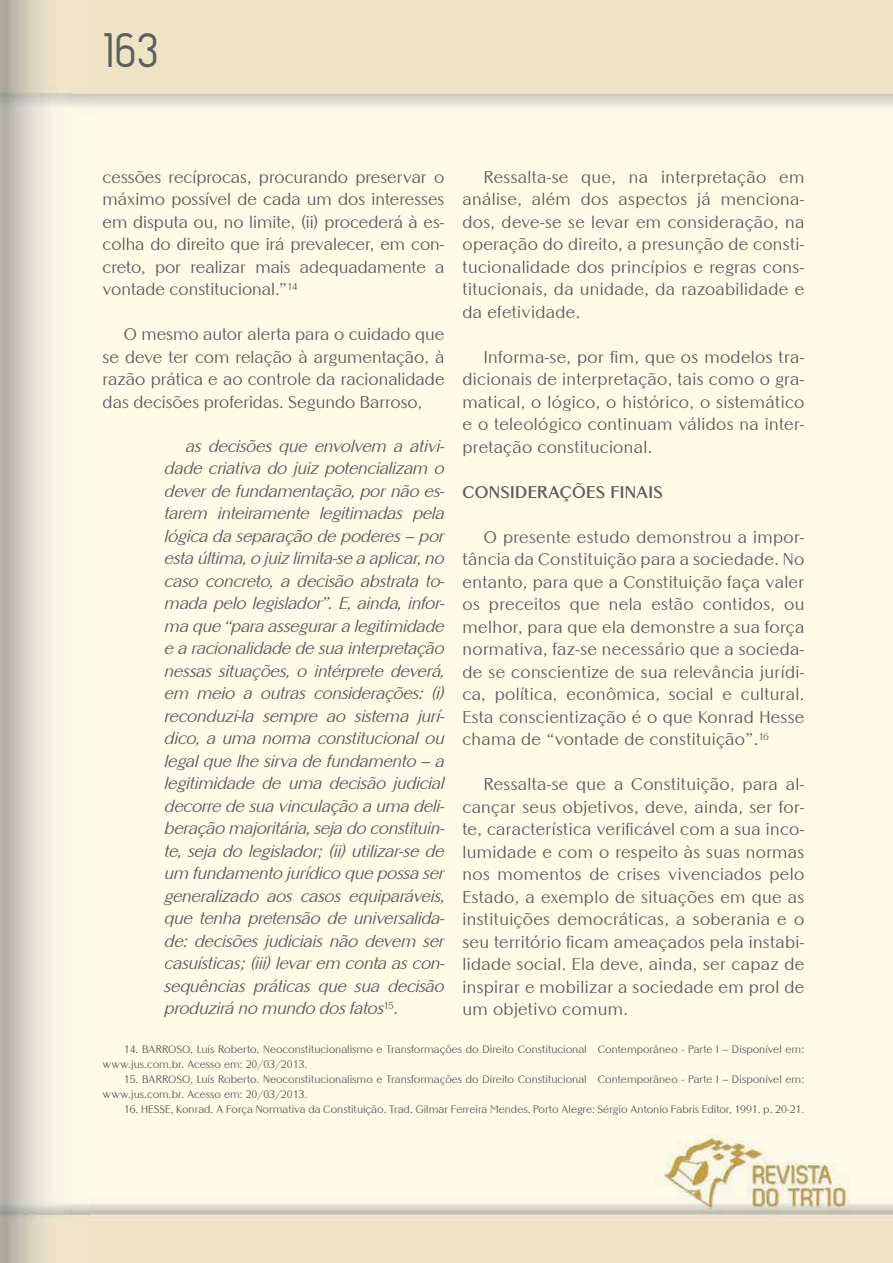
<style>
.page{position:relative;width:893px;height:1263px;background:#fff}
.page>*{position:absolute;margin:0;border:0;box-sizing:border-box;transform-origin:0 0}
.t1{font:49.5px "Zag";color:#5d5e60}
.t2{font:16.5px/22.5px "Altrincham";letter-spacing:.02em;color:#5d5e60;text-align:justify}
.t3{font:italic 16.5px/22.5px "Altrincham";letter-spacing:-.02em;color:#5d5e60;text-align:justify}
.t4{font:700 16.5px "Altrincham";letter-spacing:.02em;color:#5d5e60}
.t5{font:10.5px/15px "Altrincham";color:#5d5e60}
</style>
<div class="page">
<img style="left:0;top:0;width:893px;height:1262px">
<h1 class="t1" style="left:106px;top:35px;width:56px">163</h1>
<p class="t2" style="left:103px;top:166px;width:343px">cessões recíprocas, procurando preservar o máximo possível de cada um dos interesses em disputa ou, no limite, (ii) procederá à es&shy;colha do direito que irá prevalecer, em con&shy;creto, por realizar mais adequadamente a vontade constitucional.”<sup>14</sup></p>
<p class="t2" style="left:103px;top:324px;width:343px;text-indent:21px">O mesmo autor alerta para o cuidado que se deve ter com relação à argumentação, à razão prática e ao controle da racionalidade das decisões proferidas. Segundo Barroso,</p>
<p class="t2" style="left:462px;top:166px;width:343px;text-indent:21px">Ressalta-se que, na interpretação em análise, além dos aspectos já menciona&shy;dos, deve-se se levar em consideração, na operação do direito, a presunção de consti&shy;tucionalidade dos princípios e regras cons&shy;titucionais, da unidade, da razoabilidade e da efetividade.</p>
<p class="t2" style="left:462px;top:346px;width:343px;text-indent:21px">Informa-se, por fim, que os modelos tra&shy;dicionais de interpretação, tais como o gra&shy;matical, o lógico, o histórico, o sistemático e o teleológico continuam válidos na inter&shy;pretação constitucional.</p>
<p class="t4" style="left:462px;top:485px;width:202px">CONSIDERAÇÕES FINAIS</p>
<p class="t2" style="left:462px;top:527px;width:343px;text-indent:21px">O presente estudo demonstrou a impor&shy;tância da Constituição para a sociedade. No entanto, para que a Constituição faça valer os preceitos que nela estão contidos, ou melhor, para que ela demonstre a sua força normativa, faz-se necessário que a socieda&shy;de se conscientize de sua relevância jurídi&shy;ca, política, econômica, social e cultural.<br>Esta conscientização é o que Konrad Hesse chama de “vontade de constituição”.<sup>16</sup></p>
<p class="t2" style="left:462px;top:774px;width:343px;text-indent:21px">Ressalta-se que a Constituição, para al&shy;cançar seus objetivos, deve, ainda, ser for&shy;te, característica verificável com a sua inco&shy;lumidade e com o respeito às suas normas nos momentos de crises vivenciados pelo Estado, a exemplo de situações em que as instituições democráticas, a soberania e o seu território ficam ameaçados pela instabi&shy;lidade social. Ela deve, ainda, ser capaz de inspirar e mobilizar a sociedade em prol de um objetivo comum.</p>
<p class="t3" style="left:164px;top:435px;width:282px;text-indent:21px">as decisões que envolvem a ativi&shy;dade criativa do juiz potencializam o dever de fundamentação, por não es&shy;tarem inteiramente legitimadas pela lógica da separação de poderes – por esta última, o juiz limita-se a aplicar, no caso concreto, a decisão abstrata to&shy;mada pelo legislador”. E, ainda, infor&shy;ma que “para assegurar a legitimidade e a racionalidade de sua interpretação nessas situações, o intérprete deverá, em meio a outras considerações: (i) reconduzi-la sempre ao sistema jurí&shy;dico, a uma norma constitucional ou legal que lhe sirva de fundamento – a legitimidade de uma decisão judicial decorre de sua vinculação a uma deli&shy;beração majoritária, seja do constituin&shy;te, seja do legislador; (ii) utilizar-se de um fundamento jurídico que possa ser generalizado aos casos equiparáveis, que tenha pretensão de universalida&shy;de: decisões judiciais não devem ser casuísticas; (iii) levar em conta as con&shy;sequências práticas que sua decisão produzirá no mundo dos fatos<sup>15</sup>.</p>
<p class="t5" style="left:103px;top:1042px;width:703px;text-indent:21px">14. BARROSO, Luís Roberto. Neoconstitucionalismo e Transformações do Direito Constitucional Contemporâneo - Parte I – Disponível em: www.jus.com.br. Acesso em: 20/03/2013.</p>
<p class="t5" style="left:103px;top:1072px;width:703px;text-indent:21px">15. BARROSO, Luís Roberto. Neoconstitucionalismo e Transformações do Direito Constitucional Contemporâneo - Parte I – Disponível em: www.jus.com.br. Acesso em: 20/03/2013.</p>
<p class="t5" style="left:124px;top:1102px;width:682px">16. HESSE, Konrad. A Força Normativa da Constituição. Trad. Gilmar Ferreira Mendes. Porto Alegre: Sérgio Antonio Fabris Editor, 1991. p. 20-21.</p>
</div>
